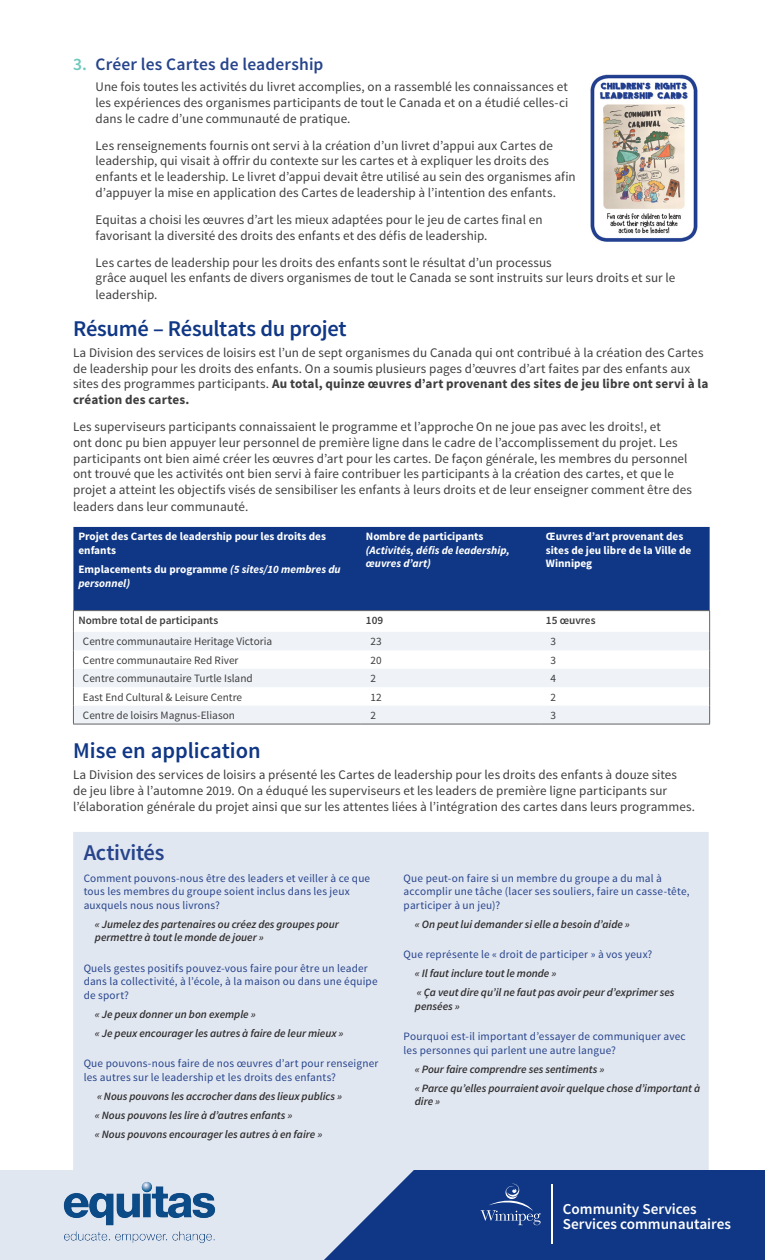
<style>
.page{position:relative;width:765px;height:1260px;background:#fff}
.page>*{position:absolute;margin:0;border:0;box-sizing:border-box;transform-origin:0 0}
.t1{font:600 22.5px "Source Sans Pro";letter-spacing:-.01em;color:#103785}
.t2{font:600 22.5px "Source Sans Pro";letter-spacing:-.015em;color:#27448c}
.t3{font:600 17.5px "Source Sans Pro";letter-spacing:.005em;color:#27448c}
.t4{font:600 15.12px/15.4px "Source Sans Pro";color:#fff}
.t5{font:13.12px/15.8px "Source Sans Pro";letter-spacing:.005em;color:#3e3e3f}
.t6{font:11.25px/13.5px "Source Sans Pro";letter-spacing:.02em;color:#27448c}
.t7{font:italic 600 11.25px/13.5px "Source Sans Pro";color:#312f30}
.t8{font:11.25px "Source Sans Pro";color:#3e3e3f}
.t9{font:700 11.25px/13.5px "Source Sans Pro";color:#fff}
.t10{font:italic 700 11.25px/13.5px "Source Sans Pro";color:#fff}
.t11{font:600 11.25px "Source Sans Pro";color:#3e3e3f}
.s1{color:#6ec8bc}
.s2{font-weight:700}
.s3{font-style:normal}
</style>
<div class="page">
<div style="left:73px;top:832px;width:636px;height:338px;background:#e1e7f1"></div>
<div style="left:0;top:1170px;width:765px;height:90px;background:#e1e7f1"></div>
<svg style="left:324px;top:1170px;width:441px;height:90px;background:#274a90"></svg>
<svg style="left:481px;top:1184px;width:60px;height:41px;background:#2b4e93"></svg>
<hr style="left:551px;top:1184px;width:1px;height:59px;background:#fff">
<div style="left:73px;top:527px;width:637px;height:83px;background:#103785"></div>
<svg style="left:74px;top:632px;width:635px;height:92px;fill:#eff2f7"></svg>
<hr style="left:73px;top:610px;width:288px;height:1px;background:#636366">
<hr style="left:361px;top:610px;width:180px;height:1px;background:#636366">
<hr style="left:541px;top:610px;width:169px;height:1px;background:#636366">
<svg style="left:73px;top:611px;width:1px;height:113px"></svg>
<svg style="left:709px;top:611px;width:1px;height:113px"></svg>
<hr style="left:73px;top:724px;width:288px;height:1px;background:#636366">
<hr style="left:361px;top:724px;width:180px;height:1px;background:#636366">
<hr style="left:541px;top:724px;width:169px;height:1px;background:#636366">
<img style="left:590px;top:74px;width:108px;height:168px">
<img style="left:63px;top:1182px;width:153px;height:61px">
<p class="t3" style="left:73px;top:53px;width:252px"><span class="s1">3.</span> Créer les Cartes de leadership</p>
<p class="t5" style="left:96px;top:79px;width:474px;text-align:justify">Une fois toutes les activités du livret accomplies, on a rassemblé les connaissances et les expériences des organismes participants de tout le Canada et on a étudié celles-ci dans le cadre d’une communauté de pratique.</p>
<p class="t5" style="left:96px;top:138px;width:482px">Les renseignements fournis ont servi à la création d’un livret d’appui aux Cartes de leadership, qui visait à offrir du contexte sur les cartes et à expliquer les droits des enfants et le leadership. Le livret d’appui devait être utilisé au sein des organismes afin d’appuyer la mise en application des Cartes de leadership à l’intention des enfants.</p>
<p class="t5" style="left:96px;top:212px;width:449px">Equitas a choisi les œuvres d’art les mieux adaptées pour le jeu de cartes final en favorisant la diversité des droits des enfants et des défis de leadership.</p>
<p class="t5" style="left:96px;top:255px;width:581px;line-height:16.1px">Les cartes de leadership pour les droits des enfants sont le résultat d’un processus<br>grâce auquel les enfants de divers organismes de tout le Canada se sont instruits sur leurs droits et sur le leadership.</p>
<p class="t1" style="left:73px;top:314px;width:275px">Résumé – Résultats du projet</p>
<p class="t5" style="left:73px;top:345px;width:637px">La Division des services de loisirs est l’un de sept organismes du Canada qui ont contribué à la création des Cartes de leadership pour les droits des enfants. On a soumis plusieurs pages d’œuvres d’art faites par des enfants aux sites des programmes participants. <span class="s2">Au total, quinze œuvres d’art provenant des sites de jeu libre ont servi à la création des cartes.</span></p>
<p class="t5" style="left:73px;top:419px;width:620px">Les superviseurs participants connaissaient le programme et l’approche On ne joue pas avec les droits!, et<br>ont donc pu bien appuyer leur personnel de première ligne dans le cadre de l’accomplissement du projet. Les participants ont bien aimé créer les œuvres d’art pour les cartes. De façon générale, les membres du personnel ont trouvé que les activités ont bien servi à faire contribuer les participants à la création des cartes, et que le projet a atteint les objectifs visés de sensibiliser les enfants à leurs droits et de leur enseigner comment être des leaders dans leur communauté.</p>
<p class="t9" style="left:78px;top:530px;width:249px">Projet des Cartes de leadership pour les droits des enfants</p>
<p class="t10" style="left:78px;top:562px;width:264px"><span class="s3">Emplacements du programme</span> (5 sites/10 membres du personnel)</p>
<p class="t9" style="left:366px;top:530px;width:119px">Nombre de participants</p>
<p class="t10" style="left:366px;top:543px;width:145px">(Activités, défis de leadership, œuvres d’art)</p>
<p class="t9" style="left:546px;top:530px;width:147px">Œuvres d’art provenant des sites de jeu libre de la Ville de<br>Winnipeg</p>
<p class="t11" style="left:78px;top:613px;width:141px">Nombre total de participants</p>
<p class="t11" style="left:366px;top:613px;width:19px">109</p>
<p class="t11" style="left:546px;top:613px;width:51px">15 œuvres</p>
<p class="t8" style="left:83px;top:635px;width:191px">Centre communautaire Heritage Victoria</p>
<p class="t8" style="left:370px;top:635px;width:13px">23</p>
<p class="t8" style="left:550px;top:635px;width:7px">3</p>
<p class="t8" style="left:83px;top:653px;width:157px">Centre communautaire Red River</p>
<p class="t8" style="left:370px;top:653px;width:13px">20</p>
<p class="t8" style="left:550px;top:653px;width:7px">3</p>
<p class="t8" style="left:83px;top:671px;width:171px">Centre communautaire Turtle Island</p>
<p class="t8" style="left:370px;top:671px;width:7px">2</p>
<p class="t8" style="left:550px;top:671px;width:7px">4</p>
<p class="t8" style="left:83px;top:690px;width:161px">East End Cultural &amp; Leisure Centre</p>
<p class="t8" style="left:370px;top:690px;width:13px">12</p>
<p class="t8" style="left:550px;top:690px;width:7px">2</p>
<p class="t8" style="left:83px;top:708px;width:154px">Centre de loisirs Magnus-Eliason</p>
<p class="t8" style="left:370px;top:708px;width:7px">2</p>
<p class="t8" style="left:550px;top:708px;width:7px">3</p>
<p class="t1" style="left:73px;top:736px;width:189px">Mise en application</p>
<p class="t5" style="left:73px;top:767px;width:624px;line-height:16.1px">La Division des services de loisirs a présenté les Cartes de leadership pour les droits des enfants à douze sites<br>de jeu libre à l’automne 2019. On a éduqué les superviseurs et les leaders de première ligne participants sur l’élaboration générale du projet ainsi que sur les attentes liées à l’intégration des cartes dans leurs programmes.</p>
<p class="t2" style="left:84px;top:838px;width:82px">Activités</p>
<p class="t6" style="left:84px;top:871px;width:288px">Comment pouvons-nous être des leaders et veiller à ce que tous les membres du groupe soient inclus dans les jeux auxquels nous nous livrons?</p>
<p class="t7" style="left:95px;top:917px;width:245px">« Jumelez des partenaires ou créez des groupes pour permettre à tout le monde de jouer »</p>
<p class="t6" style="left:84px;top:961px;width:295px">Quels gestes positifs pouvez-vous faire pour être un leader dans la collectivité, à l’école, à la maison ou dans une équipe de sport?</p>
<p class="t7" style="left:95px;top:1007px;width:162px">« Je peux donner un bon exemple »</p>
<p class="t7" style="left:95px;top:1026px;width:250px">« Je peux encourager les autres à faire de leur mieux »</p>
<p class="t6" style="left:84px;top:1057px;width:296px">Que pouvons-nous faire de nos œuvres d’art pour renseigner les autres sur le leadership et les droits des enfants?</p>
<p class="t7" style="left:97px;top:1089px;width:246px">« Nous pouvons les accrocher dans des lieux publics »</p>
<p class="t7" style="left:95px;top:1108px;width:199px">« Nous pouvons les lire à d’autres enfants »</p>
<p class="t7" style="left:95px;top:1128px;width:229px">« Nous pouvons encourager les autres à en faire »</p>
<p class="t6" style="left:404px;top:871px;width:287px">Que peut-on faire si un membre du groupe a du mal à accomplir une tâche (lacer ses souliers, faire un casse-tête, participer à un jeu)?</p>
<p class="t7" style="left:415px;top:917px;width:216px">« On peut lui demander si elle a besoin d’aide »</p>
<p class="t6" style="left:404px;top:948px;width:250px">Que représente le « droit de participer » à vos yeux?</p>
<p class="t7" style="left:415px;top:967px;width:143px">« Il faut inclure tout le monde »</p>
<p class="t7" style="left:415px;top:986px;width:261px">« Ça veut dire qu’il ne faut pas avoir peur d’exprimer ses pensées »</p>
<p class="t6" style="left:404px;top:1030px;width:284px">Pourquoi est-il important d’essayer de communiquer avec les personnes qui parlent une autre langue?</p>
<p class="t7" style="left:415px;top:1062px;width:191px">« Pour faire comprendre ses sentiments »</p>
<p class="t7" style="left:415px;top:1081px;width:287px">« Parce qu’elles pourraient avoir quelque chose d’important à dire »</p>
<p class="t4" style="left:563px;top:1201px;width:170px">Community Services<br>Services communautaires</p>
</div>
